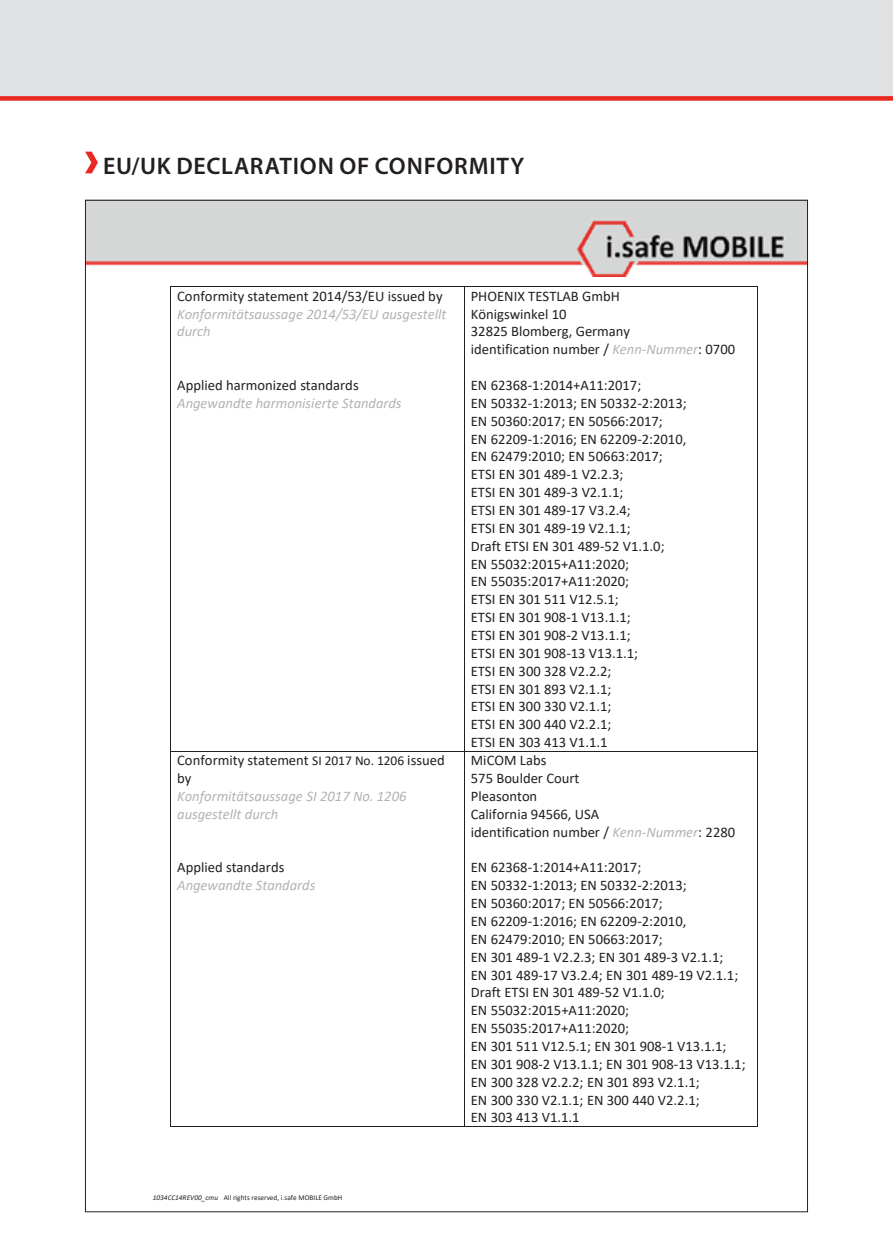
<style>
.page{position:relative;width:893px;height:1259px;background:#fff}
.page>*{position:absolute;margin:0;border:0;box-sizing:border-box;transform-origin:0 0}
.t1{font:600 24px "Myriad Pro";letter-spacing:.035em;color:#231f20}
.t2{font:14.7px/17.7px "Calibri";color:#231f20}
.t3{font:italic 14.7px/17.7px "Calibri";color:#b2b3b7}
.t4{font:7.2px "Calibri";color:#231f20}
.s1{font-size:13.5px}
.s2{font-style:italic;color:#b2b3b7}
.s3{font-style:italic}
</style>
<div class="page">
<div style="left:0;top:0;width:893px;height:96px;background:#e1e2e4"></div>
<svg style="left:0;top:96px;width:893px;height:5px;background:#e93933"></svg>
<svg style="left:85px;top:152px;width:13px;height:21px"></svg>
<img style="left:87px;top:202px;width:719px;height:74px">
<hr style="left:171px;top:286px;width:293px;height:1px;background:#231f20">
<hr style="left:464px;top:286px;width:293px;height:1px;background:#231f20">
<hr style="left:170px;top:287px;width:1px;height:464px;background:#231f20">
<hr style="left:464px;top:287px;width:1px;height:464px;background:#231f20">
<hr style="left:757px;top:287px;width:1px;height:464px;background:#231f20">
<hr style="left:171px;top:751px;width:293px;height:1px;background:#231f20">
<hr style="left:464px;top:751px;width:293px;height:1px;background:#231f20">
<hr style="left:170px;top:751px;width:1px;height:375px;background:#231f20">
<hr style="left:171px;top:1126px;width:293px;height:1px;background:#231f20">
<hr style="left:464px;top:751px;width:1px;height:375px;background:#231f20">
<hr style="left:464px;top:1126px;width:293px;height:1px;background:#231f20">
<hr style="left:757px;top:751px;width:1px;height:375px;background:#231f20">
<h1 class="t1" style="left:103px;top:150px;width:423px">EU/UK DECLARATION OF CONFORMITY</h1>
<p class="t2" style="left:177px;top:287px;width:267px">Conformity statement 2014/53/EU issued by</p>
<p class="t3" style="left:177px;top:304px;width:270px">Konformitätsaussage 2014/53/EU ausgestellt durch</p>
<p class="t2" style="left:177px;top:376px;width:183px">Applied harmonized standards</p>
<p class="t3" style="left:177px;top:393px;width:226px">Angewandte harmonisierte Standards</p>
<p class="t2" style="left:177px;top:751px;width:269px">Conformity statement <span class="s1">SI 2017 No. 1206</span> issued by</p>
<p class="t3" style="left:177px;top:787px;width:231px">Konformitätsaussage SI 2017 No. 1206 ausgestellt durch</p>
<p class="t2" style="left:177px;top:858px;width:109px">Applied standards</p>
<p class="t3" style="left:177px;top:876px;width:140px">Angewandte Standards</p>
<p class="t2" style="left:471px;top:287px;width:266px">PHOENIX TESTLAB GmbH<br>Königswinkel 10<br>32825 Blomberg, Germany<br>identification number / <span class="s2">Kenn-Nummer</span>: 0700</p>
<p class="t2" style="left:471px;top:376px;width:218px">EN 62368-1:2014+A11:2017;<br>EN 50332-1:2013; EN 50332-2:2013;<br>EN 50360:2017; EN 50566:2017;<br>EN 62209-1:2016; EN 62209-2:2010,<br>EN 62479:2010; EN 50663:2017;<br>ETSI EN 301 489-1 V2.2.3;<br>ETSI EN 301 489-3 V2.1.1;<br>ETSI EN 301 489-17 V3.2.4;<br>ETSI EN 301 489-19 V2.1.1;<br>Draft ETSI EN 301 489-52 V1.1.0;<br>EN 55032:2015+A11:2020;<br>EN 55035:2017+A11:2020;<br>ETSI EN 301 511 V12.5.1;<br>ETSI EN 301 908-1 V13.1.1;<br>ETSI EN 301 908-2 V13.1.1;<br>ETSI EN 301 908-13 V13.1.1;<br>ETSI EN 300 328 V2.2.2;<br>ETSI EN 301 893 V2.1.1;<br>ETSI EN 300 330 V2.1.1;<br>ETSI EN 300 440 V2.2.1;<br>ETSI EN 303 413 V1.1.1</p>
<p class="t2" style="left:471px;top:751px;width:266px">MiCOM Labs<br>575 Boulder Court<br>Pleasonton<br>California 94566, USA<br>identification number / <span class="s2">Kenn-Nummer</span>: 2280</p>
<p class="t2" style="left:471px;top:858px;width:276px">EN 62368-1:2014+A11:2017;<br>EN 50332-1:2013; EN 50332-2:2013;<br>EN 50360:2017; EN 50566:2017;<br>EN 62209-1:2016; EN 62209-2:2010,<br>EN 62479:2010; EN 50663:2017;<br>EN 301 489-1 V2.2.3; EN 301 489-3 V2.1.1;<br>EN 301 489-17 V3.2.4; EN 301 489-19 V2.1.1; Draft ETSI EN 301 489-52 V1.1.0;<br>EN 55032:2015+A11:2020;<br>EN 55035:2017+A11:2020;<br>EN 301 511 V12.5.1; EN 301 908-1 V13.1.1; EN 301 908-2 V13.1.1; EN 301 908-13 V13.1.1; EN 300 328 V2.2.2; EN 301 893 V2.1.1;<br>EN 300 330 V2.1.1; EN 300 440 V2.2.1;<br>EN 303 413 V1.1.1</p>
<p class="t4" style="left:153px;top:1192px;width:191px"><span class="s3">1034CC14REV00_cmu</span> All rights reserved, i.safe MOBILE GmbH</p>
</div>
